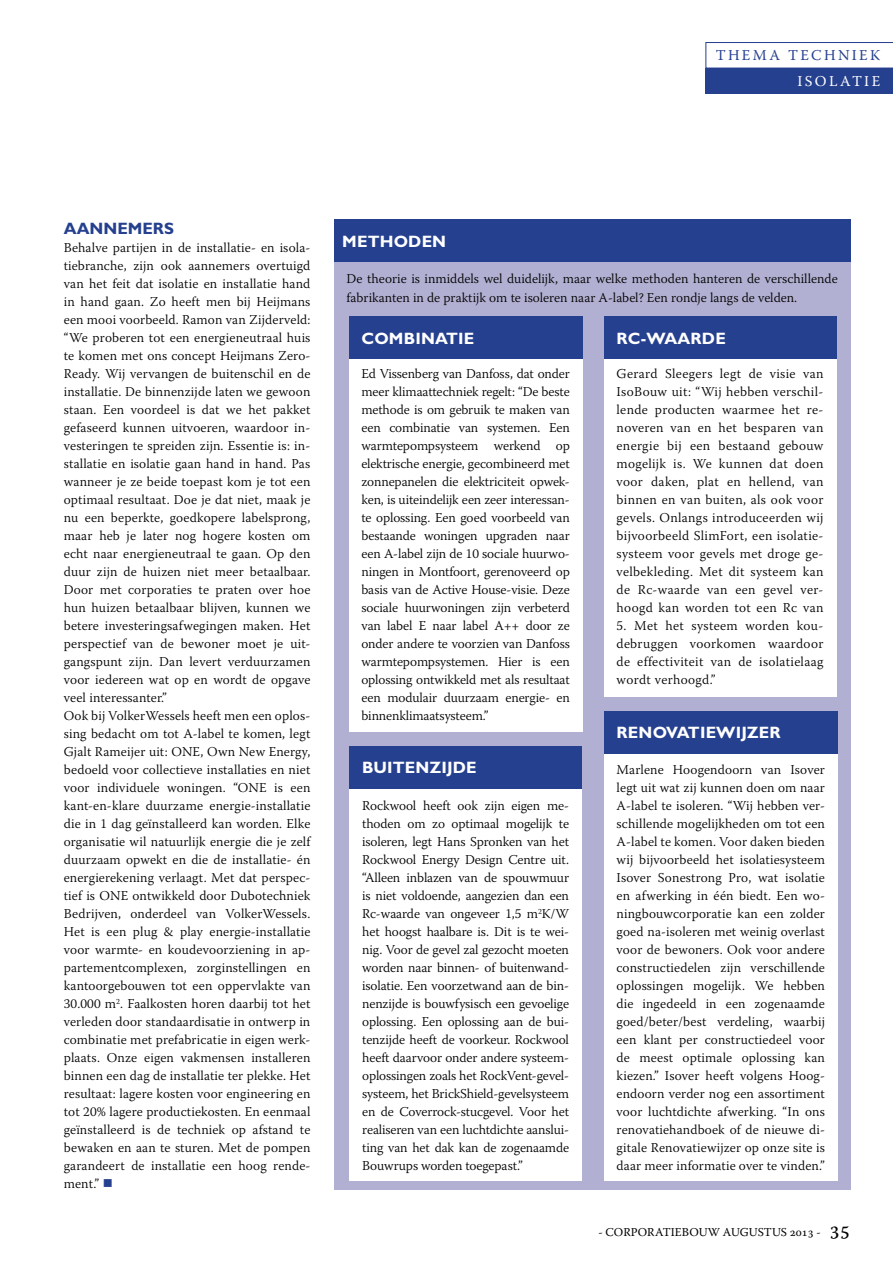
<style>
.page{position:relative;width:893px;height:1263px;background:#fff}
.page>*{position:absolute;margin:0;border:0;box-sizing:border-box;transform-origin:0 0}
.t1{font:700 16.5px "Gill Sans Tur";letter-spacing:.01em;color:#fff}
.t2{font:700 16.5px "Gill Sans Tur";color:#25408f}
.t3{font:15px "Warnock Pro";letter-spacing:.155em;color:#25408f}
.t4{font:15px "Warnock Pro";letter-spacing:.155em;color:#fff}
.t5{font:300 13.5px/18px "Warnock Pro";letter-spacing:.01em;color:#000;text-align:justify}
.t6{font:12px "Warnock Pro";color:#000}
.s1{color:#25408f}
.s2{font-size:21px}
</style>
<div class="page">
<div style="left:334px;top:262px;width:516px;height:927px;background:#b1b0d2"></div>
<div style="left:706px;top:68px;width:187px;height:26px;background:#25408f"></div>
<svg style="left:706px;top:43px;width:187px;height:25px"></svg>
<div style="left:349px;top:321px;width:234px;height:411px;background:#fff"></div>
<div style="left:349px;top:770px;width:233px;height:410px;background:#fff"></div>
<div style="left:604px;top:321px;width:232px;height:376px;background:#fff"></div>
<div style="left:604px;top:714px;width:234px;height:466px;background:#fff"></div>
<div style="left:349px;top:316px;width:234px;height:43px;background:#25408f"></div>
<div style="left:349px;top:746px;width:233px;height:42px;background:#25408f"></div>
<div style="left:604px;top:316px;width:232px;height:43px;background:#25408f"></div>
<div style="left:604px;top:711px;width:234px;height:42px;background:#25408f"></div>
<div style="left:334px;top:220px;width:516px;height:42px;background:#25408f"></div>
<p class="t3" style="left:716px;top:46px;width:166px">THEMA TECHNIEK</p>
<p class="t4" style="left:797px;top:72px;width:84px">ISOLATIE</p>
<p class="t2" style="left:64px;top:219px;width:112px">AANNEMERS</p>
<p class="t5" style="left:64px;top:238px;width:248px;text-align:left">Behalve partijen in de installatie- en isola&shy;tiebranche, zijn ook aannemers overtuigd van het feit dat isolatie en installatie hand in hand gaan. Zo heeft men bij Heijmans een mooi voorbeeld. Ramon van Zijderveld: “We proberen tot een energieneutraal huis te komen met ons concept Heijmans Zero-Ready. Wij vervangen de buitenschil en de installatie. De binnenzijde laten we gewoon staan. Een voordeel is dat we het pakket gefaseerd kunnen uitvoeren, waardoor in&shy;vesteringen te spreiden zijn. Essentie is: in&shy;stallatie en isolatie gaan hand in hand. Pas wanneer je ze beide toepast kom je tot een optimaal resultaat. Doe je dat niet, maak je nu een beperkte, goedkopere labelsprong, maar heb je later nog hogere kosten om echt naar energieneutraal te gaan. Op den duur zijn de huizen niet meer betaalbaar.<br>Door met corporaties te praten over hoe hun huizen betaalbaar blijven, kunnen we betere investeringsafwegingen maken. Het perspectief van de bewoner moet je uit&shy;gangspunt zijn. Dan levert verduurzamen voor iedereen wat op en wordt de opgave veel interessanter.”<br>Ook bij VolkerWessels heeft men een oplos&shy;sing bedacht om tot A-label te komen, legt Gjalt Rameijer uit: ONE, Own New Energy, bedoeld voor collectieve installaties en niet voor individuele woningen. “ONE is een kant-en-klare duurzame energie-installatie die in 1 dag geïnstalleerd kan worden. Elke organisatie wil natuurlijk energie die je zelf duurzaam opwekt en die de installatie- én energierekening verlaagt. Met dat perspec&shy;tief is ONE ontwikkeld door Dubotechniek Bedrijven, onderdeel van VolkerWessels.<br>Het is een plug &amp; play energie-installatie voor warmte- en koudevoorziening in ap&shy;partementcomplexen, zorginstellingen en kantoorgebouwen tot een oppervlakte van 30.000 m<sup>2</sup>. Faalkosten horen daarbij tot het verleden door standaardisatie in ontwerp in combinatie met prefabricatie in eigen werk&shy;plaats. Onze eigen vakmensen installeren binnen een dag de installatie ter plekke. Het resultaat: lagere kosten voor engineering en tot 20% lagere productiekosten. En eenmaal geïnstalleerd is de techniek op afstand te bewaken en aan te sturen. Met de pompen garandeert de installatie een hoog rende&shy;ment.” <span class="s1">■</span></p>
<p class="t1" style="left:342px;top:232px;width:105px">METHODEN</p>
<p class="t5" style="left:347px;top:268px;width:493px;line-height:19.5px">De theorie is inmiddels wel duidelijk, maar welke methoden hanteren de verschillende fabrikanten in de praktijk om te isoleren naar A-label? Een rondje langs de velden.</p>
<p class="t1" style="left:361px;top:329px;width:114px">COMBINATIE</p>
<p class="t5" style="left:361px;top:364px;width:210px">Ed Vissenberg van Danfoss, dat onder meer klimaattechniek regelt: “De beste methode is om gebruik te maken van een combinatie van systemen. Een warmtepompsysteem werkend op elektrische energie, gecombineerd met zonnepanelen die elektriciteit opwek&shy;ken, is uiteindelijk een zeer interessan&shy;te oplossing. Een goed voorbeeld van bestaande woningen upgraden naar een A-label zijn de 10 sociale huurwo&shy;ningen in Montfoort, gerenoveerd op basis van de Active House-visie. Deze sociale huurwoningen zijn verbeterd van label E naar label A++ door ze onder andere te voorzien van Danfoss warmtepompsystemen. Hier is een oplossing ontwikkeld met als resultaat een modulair duurzaam energie- en binnenklimaatsysteem.”</p>
<p class="t1" style="left:362px;top:758px;width:116px">BUITENZIJDE</p>
<p class="t5" style="left:362px;top:796px;width:208px">Rockwool heeft ook zijn eigen me&shy;thoden om zo optimaal mogelijk te isoleren, legt Hans Spronken van het Rockwool Energy Design Centre uit. “Alleen inblazen van de spouwmuur is niet voldoende, aangezien dan een Rc-waarde van ongeveer 1,5 m<sup>2</sup>K/W het hoogst haalbare is. Dit is te wei&shy;nig. Voor de gevel zal gezocht moeten worden naar binnen- of buitenwand&shy;isolatie. Een voorzetwand aan de bin&shy;nenzijde is bouwfysisch een gevoelige oplossing. Een oplossing aan de bui&shy;tenzijde heeft de voorkeur. Rockwool heeft daarvoor onder andere systeem&shy;oplossingen zoals het RockVent-gevel&shy;systeem, het BrickShield-gevelsysteem en de Coverrock-stucgevel. Voor het realiseren van een luchtdichte aanslui&shy;ting van het dak kan de zogenaamde Bouwrups worden toegepast.”</p>
<p class="t1" style="left:616px;top:329px;width:111px">RC-WAARDE</p>
<p class="t5" style="left:617px;top:364px;width:208px">Gerard Sleegers legt de visie van IsoBouw uit: “Wij hebben verschil&shy;lende producten waarmee het re&shy;noveren van en het besparen van energie bij een bestaand gebouw mogelijk is. We kunnen dat doen voor daken, plat en hellend, van binnen en van buiten, als ook voor gevels. Onlangs introduceerden wij bijvoorbeeld SlimFort, een isolatie&shy;systeem voor gevels met droge ge&shy;velbekleding. Met dit systeem kan de Rc-waarde van een gevel ver&shy;hoogd kan worden tot een Rc van</p>
<p class="t5" style="left:617px;top:616px;width:208px">5. Met het systeem worden kou&shy;debruggen voorkomen waardoor de effectiviteit van de isolatielaag wordt verhoogd.”</p>
<p class="t1" style="left:617px;top:723px;width:165px">RENOVATIEWIJZER</p>
<p class="t5" style="left:617px;top:760px;width:210px">Marlene Hoogendoorn van Isover legt uit wat zij kunnen doen om naar A-label te isoleren. “Wij hebben ver&shy;schillende mogelijkheden om tot een A-label te komen. Voor daken bieden wij bijvoorbeeld het isolatiesysteem Isover Sonestrong Pro, wat isolatie en afwerking in één biedt. Een wo&shy;ningbouwcorporatie kan een zolder goed na-isoleren met weinig overlast voor de bewoners. Ook voor andere constructiedelen zijn verschillende oplossingen mogelijk. We hebben die ingedeeld in een zogenaamde goed/beter/best verdeling, waarbij een klant per constructiedeel voor de meest optimale oplossing kan kiezen.” Isover heeft volgens Hoog&shy;endoorn verder nog een assortiment voor luchtdichte afwerking. “In ons renovatiehandboek of de nieuwe di&shy;gitale Renovatiewijzer op onze site is daar meer informatie over te vinden.”</p>
<p class="t6" style="left:598px;top:1225px;width:254px">- CORPORATIEBOUW AUGUSTUS 2013 - <span class="s2">35</span></p>
</div>
